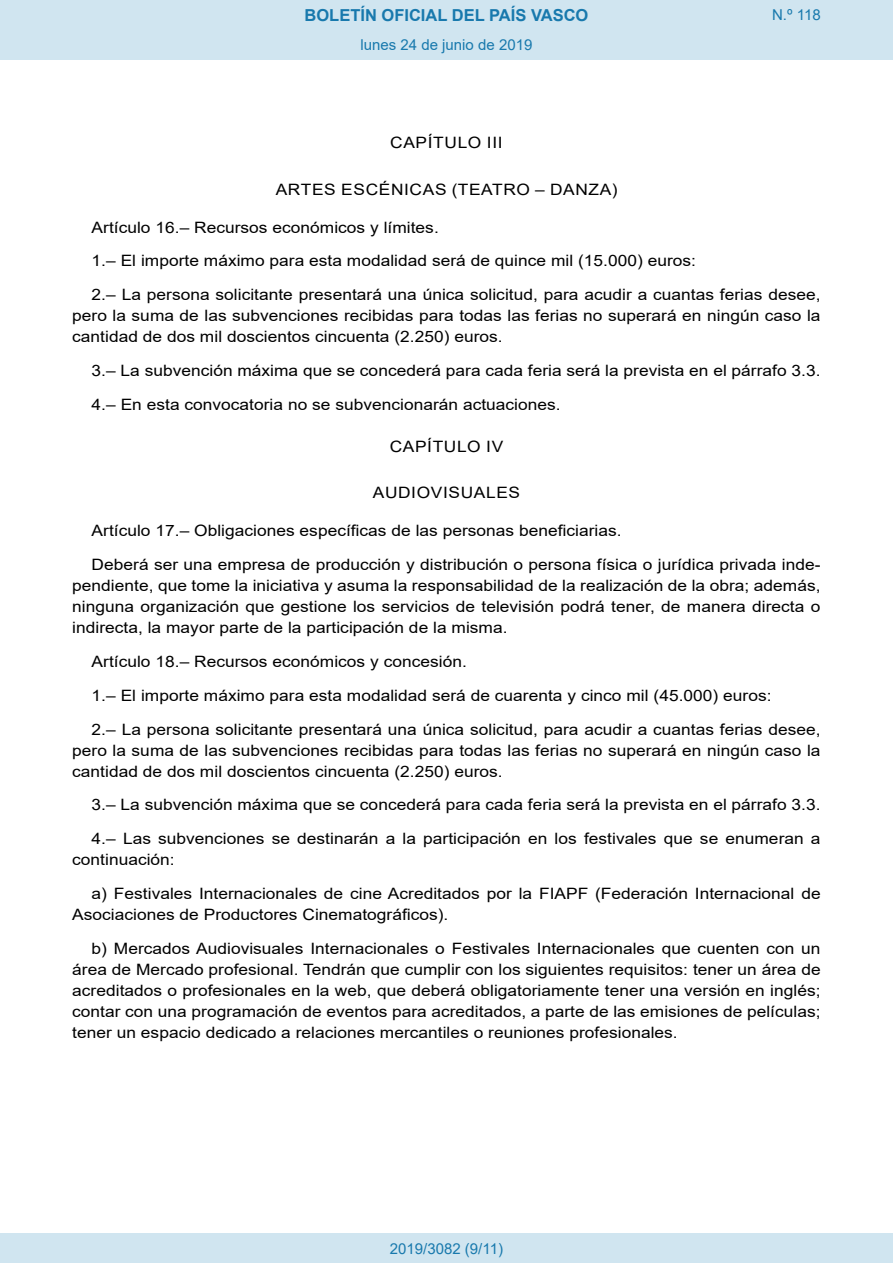
<style>
.page{position:relative;width:893px;height:1263px;background:#fff}
.page>*{position:absolute;margin:0;border:0;box-sizing:border-box;transform-origin:0 0}
.t1{font:700 16.5px "Arial";color:#1879ad}
.BOPVDetalle{font:15.6px/21px "Arial";color:#000;text-align:justify;scale:1.11 1}
.BOPVClave{font:15.6px "Arial";letter-spacing:.035em;color:#000;scale:1.11 1}
.Paginacion_Centro{font:15px "Arial";color:#1879ad}
</style>
<div class="page">
<div style="left:0;top:0;width:893px;height:60px;background:#d0e5f0"></div>
<div style="left:0;top:1233px;width:893px;height:30px;background:#d0e5f0"></div>
<p class="t1" style="left:305px;top:3px;width:285px">BOLETÍN OFICIAL DEL PAÍS VASCO</p>
<p class="Paginacion_Centro" style="left:361px;top:35px;width:173px">lunes 24 de junio de 2019</p>
<p class="Paginacion_Centro" style="left:772px;top:5px;width:50px">N.º 118</p>
<p class="BOPVClave" style="left:390px;top:132px;width:103px">CAPÍTULO III</p>
<p class="BOPVClave" style="left:276px;top:178px;width:309px">ARTES ESCÉNICAS (TEATRO – DANZA)</p>
<p class="BOPVDetalle" style="left:92px;top:217px;width:314px">Artículo 16.– Recursos económicos y límites.</p>
<p class="BOPVDetalle" style="left:92px;top:250px;width:546px">1.– El importe máximo para esta modalidad será de quince mil (15.000) euros:</p>
<p class="BOPVDetalle" style="left:72px;top:284px;width:676px;text-indent:19px">2.– La persona solicitante presentará una única solicitud, para acudir a cuantas ferias desee, pero la suma de las subvenciones recibidas para todas las ferias no superará en ningún caso la cantidad de dos mil doscientos cincuenta (2.250) euros.</p>
<p class="BOPVDetalle" style="left:92px;top:360px;width:658px">3.– La subvención máxima que se concederá para cada feria será la prevista en el párrafo 3.3.</p>
<p class="BOPVDetalle" style="left:92px;top:394px;width:424px">4.– En esta convocatoria no se subvencionarán actuaciones.</p>
<p class="BOPVClave" style="left:390px;top:436px;width:104px">CAPÍTULO IV</p>
<p class="BOPVClave" style="left:373px;top:482px;width:134px">AUDIOVISUALES</p>
<p class="BOPVDetalle" style="left:92px;top:520px;width:479px">Artículo 17.– Obligaciones específicas de las personas beneficiarias.</p>
<p class="BOPVDetalle" style="left:72px;top:554px;width:676px;text-indent:19px">Deberá ser una empresa de producción y distribución o persona física o jurídica privada inde&shy;pendiente, que tome la iniciativa y asuma la responsabilidad de la realización de la obra; además, ninguna organización que gestione los servicios de televisión podrá tener, de manera directa o indirecta, la mayor parte de la participación de la misma.</p>
<p class="BOPVDetalle" style="left:92px;top:651px;width:339px">Artículo 18.– Recursos económicos y concesión.</p>
<p class="BOPVDetalle" style="left:92px;top:685px;width:614px">1.– El importe máximo para esta modalidad será de cuarenta y cinco mil (45.000) euros:</p>
<p class="BOPVDetalle" style="left:72px;top:718px;width:676px;text-indent:19px">2.– La persona solicitante presentará una única solicitud, para acudir a cuantas ferias desee, pero la suma de las subvenciones recibidas para todas las ferias no superará en ningún caso la cantidad de dos mil doscientos cincuenta (2.250) euros.</p>
<p class="BOPVDetalle" style="left:92px;top:794px;width:658px">3.– La subvención máxima que se concederá para cada feria será la prevista en el párrafo 3.3.</p>
<p class="BOPVDetalle" style="left:72px;top:828px;width:676px;text-indent:19px">4.– Las subvenciones se destinarán a la participación en los festivales que se enumeran a continuación:</p>
<p class="BOPVDetalle" style="left:72px;top:883px;width:676px;text-indent:19px">a) Festivales Internacionales de cine Acreditados por la FIAPF (Federación Internacional de<br>Asociaciones de Productores Cinematográficos).</p>
<p class="BOPVDetalle" style="left:72px;top:937px;width:676px;text-indent:19px">b) Mercados Audiovisuales Internacionales o Festivales Internacionales que cuenten con un área de Mercado profesional. Tendrán que cumplir con los siguientes requisitos: tener un área de acreditados o profesionales en la web, que deberá obligatoriamente tener una versión en inglés; contar con una programación de eventos para acreditados, a parte de las emisiones de películas; tener un espacio dedicado a relaciones mercantiles o reuniones profesionales.</p>
<p class="Paginacion_Centro" style="left:390px;top:1238px;width:115px">2019/3082 (9/11)</p>
</div>
